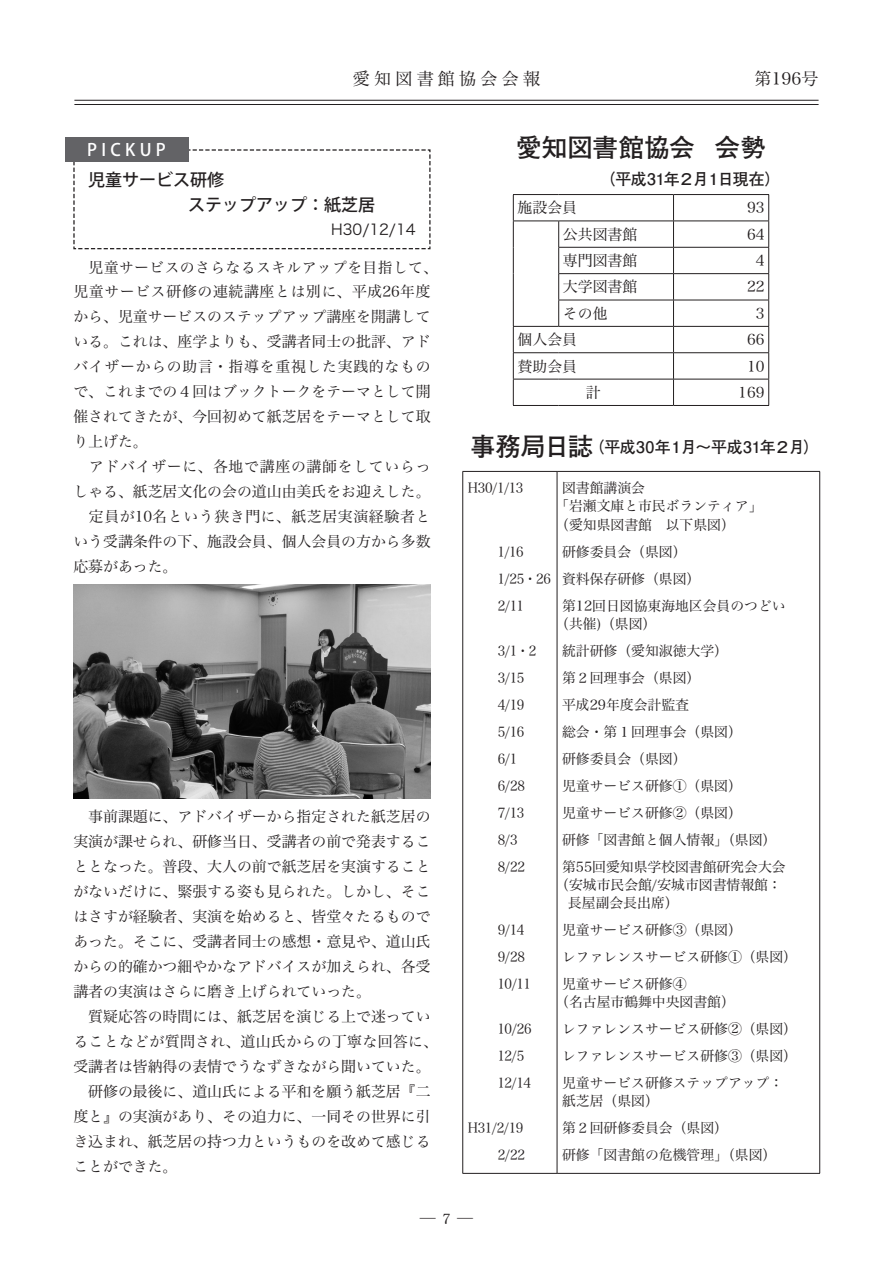
<style>
.page{position:relative;width:893px;height:1263px;background:#fff}
.page>*{position:absolute;margin:0;border:0;box-sizing:border-box;transform-origin:0 0}
.t1{font:700 25.5px "Futo Go B101 Pro";letter-spacing:.005em;color:#231f20}
.t2{font:500 16.95px/25px "Koz Go Pro";color:#231f20}
.t3{font:16.95px "Hira Min Pro W3";letter-spacing:.25em;color:#231f20}
.t4{font:500 16.95px "Koz Go Pro";letter-spacing:.25em;color:#fff}
.t5{font:700 15.9px "Futo Go B101 Pro";letter-spacing:-.035em;color:#231f20}
.t6{font:700 15.9px "Futo Go B101 Pro";letter-spacing:-.055em;color:#231f20}
.t7{font:15.9px "DFHS Mincho Std W3";color:#231f20}
.t8{font:14.85px/25px "Hira Min Pro W3";color:#231f20}
.t9{font:14.85px "Hira Kaku Pro W3";color:#231f20}
.t10{font:13.8px/27px "Hira Min Pro W3";color:#231f20}
.t11{font:13.8px/27px "Hira Min Pro W3";color:#231f20;scale:.93 1}
.t12{font:13.8px/27px "Hira Min Pro W3";letter-spacing:-.04em;color:#231f20;scale:.93 1}
.s1{font-size:25.5px}
</style>
<div class="page">
<svg style="left:73px;top:149px;width:358px;height:101px"></svg>
<div style="left:65px;top:137px;width:123px;height:25px;background:#636366"></div>
<hr style="left:513px;top:194px;width:46px;height:1px;background:#231f20">
<hr style="left:559px;top:194px;width:114px;height:1px;background:#231f20">
<hr style="left:673px;top:194px;width:96px;height:1px;background:#231f20">
<hr style="left:513px;top:221px;width:46px;height:1px;background:#231f20">
<hr style="left:559px;top:221px;width:114px;height:1px;background:#231f20">
<hr style="left:673px;top:221px;width:96px;height:1px;background:#231f20">
<hr style="left:558px;top:247px;width:115px;height:1px;background:#231f20">
<hr style="left:673px;top:247px;width:96px;height:1px;background:#231f20">
<hr style="left:558px;top:273px;width:115px;height:1px;background:#231f20">
<hr style="left:673px;top:273px;width:96px;height:1px;background:#231f20">
<hr style="left:558px;top:300px;width:115px;height:1px;background:#231f20">
<svg style="left:558px;top:221px;width:1px;height:105px"></svg>
<hr style="left:673px;top:300px;width:96px;height:1px;background:#231f20">
<hr style="left:513px;top:326px;width:46px;height:1px;background:#231f20">
<hr style="left:559px;top:326px;width:114px;height:1px;background:#231f20">
<hr style="left:673px;top:326px;width:96px;height:1px;background:#231f20">
<hr style="left:513px;top:352px;width:46px;height:1px;background:#231f20">
<hr style="left:559px;top:352px;width:114px;height:1px;background:#231f20">
<hr style="left:673px;top:352px;width:96px;height:1px;background:#231f20">
<hr style="left:513px;top:379px;width:46px;height:1px;background:#231f20">
<svg style="left:513px;top:195px;width:1px;height:210px"></svg>
<hr style="left:559px;top:379px;width:114px;height:1px;background:#231f20">
<hr style="left:673px;top:379px;width:96px;height:1px;background:#231f20">
<svg style="left:673px;top:195px;width:1px;height:210px"></svg>
<svg style="left:768px;top:195px;width:1px;height:210px"></svg>
<hr style="left:513px;top:405px;width:46px;height:1px;background:#231f20">
<hr style="left:559px;top:405px;width:114px;height:1px;background:#231f20">
<hr style="left:673px;top:405px;width:96px;height:1px;background:#231f20">
<hr style="left:462px;top:471px;width:95px;height:1px;background:#231f20">
<hr style="left:462px;top:472px;width:1px;height:701px;background:#231f20">
<hr style="left:557px;top:471px;width:263px;height:1px;background:#231f20">
<hr style="left:557px;top:472px;width:1px;height:701px;background:#231f20">
<hr style="left:819px;top:472px;width:1px;height:701px;background:#231f20">
<hr style="left:462px;top:1173px;width:95px;height:1px;background:#231f20">
<hr style="left:557px;top:1173px;width:263px;height:1px;background:#231f20">
<img style="left:73px;top:584px;width:358px;height:215px">
<hr style="left:74px;top:100px;width:745px;height:1px;background:#231f20">
<hr style="left:74px;top:104px;width:745px;height:1px;background:#231f20">
<p class="t3" style="left:353px;top:64px;width:189px">愛知図書館協会会報</p>
<p class="t3" style="left:754px;top:64px;width:66px">第196号</p>
<p class="t4" style="left:87px;top:139px;width:80px">PICKUP</p>
<h1 class="t1" style="left:516px;top:127px;width:251px">愛知図書館協会　会勢</h1>
<p class="t6" style="left:599px;top:166px;width:183px">（平成31年２月１日現在）</p>
<p class="t8" style="left:518px;top:194px;width:61px">施設会員</p>
<p class="t8" style="left:747px;top:194px;width:19px">93</p>
<p class="t8" style="left:563px;top:220px;width:76px">公共図書館</p>
<p class="t8" style="left:747px;top:220px;width:19px">64</p>
<p class="t8" style="left:563px;top:247px;width:76px">専門図書館</p>
<p class="t8" style="left:756px;top:247px;width:10px">4</p>
<p class="t8" style="left:563px;top:273px;width:76px">大学図書館</p>
<p class="t8" style="left:747px;top:273px;width:19px">22</p>
<p class="t8" style="left:563px;top:299px;width:46px">その他</p>
<p class="t8" style="left:756px;top:299px;width:10px">3</p>
<p class="t8" style="left:518px;top:326px;width:61px">個人会員</p>
<p class="t8" style="left:747px;top:326px;width:19px">66</p>
<p class="t8" style="left:518px;top:352px;width:61px">賛助会員</p>
<p class="t8" style="left:747px;top:352px;width:19px">10</p>
<p class="t8" style="left:586px;top:378px;width:16px">計</p>
<p class="t8" style="left:738px;top:378px;width:28px">169</p>
<p class="t5" style="left:470px;top:434px;width:351px"><span class="s1">事務局日誌</span>（平成30年１月～平成31年２月）</p>
<p class="t11" style="left:468px;top:473px;width:61px">H30/1/13</p>
<p class="t2" style="left:188px;top:168px;width:189px;text-indent:-100px">児童サービス研修<br>ステップアップ：紙芝居</p>
<p class="t9" style="left:331px;top:216px;width:86px">H30/12/14</p>
<p class="t8" style="left:73px;top:253px;width:366px">　児童サービスのさらなるスキルアップを目指して、児童サービス研修の連続講座とは別に、平成26年度から、児童サービスのステップアップ講座を開講している。これは、座学よりも、受講者同士の批評、アドバイザーからの助言・指導を重視した実践的なもので、これまでの４回はブックトークをテーマとして開催されてきたが、今回初めて紙芝居をテーマとして取り上げた。<br>　アドバイザーに、各地で講座の講師をしていらっしゃる、紙芝居文化の会の道山由美氏をお迎えした。　定員が10名という狭き門に、紙芝居実演経験者という受講条件の下、施設会員、個人会員の方から多数応募があった。</p>
<p class="t10" style="left:555px;top:478px;width:209px;line-height:18.1px;text-indent:7px">図書館講演会<br>「岩瀬文庫と市民ボランティア」（愛知県図書館　以下県図）</p>
<p class="t10" style="left:562px;top:537px;width:225px">研修委員会（県図）<br>資料保存研修（県図）<br>第12回日図協東海地区会員のつどい</p>
<p class="t10" style="left:562px;top:609px;width:225px;text-indent:-7px">（共催)（県図）<br>統計研修（愛知淑徳大学）<br>第２回理事会（県図）<br>平成29年度会計監査<br>総会・第１回理事会（県図）<br>研修委員会（県図）<br>児童サービス研修①（県図）<br>児童サービス研修②（県図）<br>研修「図書館と個人情報」（県図）第55回愛知県学校図書館研究会大会</p>
<p class="t10" style="left:568px;top:874px;width:215px;line-height:18.1px;text-indent:-13px">（安城市民会館/安城市図書情報館：長屋副会長出席）</p>
<p class="t10" style="left:562px;top:915px;width:236px">児童サービス研修③（県図）<br>レファレンスサービス研修①（県図）児童サービス研修④</p>
<p class="t10" style="left:562px;top:987px;width:236px;text-indent:-7px">（名古屋市鶴舞中央図書館）<br>レファレンスサービス研修②（県図）レファレンスサービス研修③（県図）児童サービス研修ステップアップ：</p>
<p class="t10" style="left:562px;top:1086px;width:216px">紙芝居（県図）<br>第２回研修委員会（県図）<br>研修「図書館の危機管理」（県図）</p>
<p class="t11" style="left:497px;top:537px;width:59px">1/16<br>1/25・26<br>2/11</p>
<p class="t12" style="left:498px;top:636px;width:43px">3/1・2<br>3/15<br>4/19<br>5/16<br>6/1<br>6/28<br>7/13<br>8/3<br>8/22</p>
<p class="t8" style="left:73px;top:803px;width:366px">　事前課題に、アドバイザーから指定された紙芝居の実演が課せられ、研修当日、受講者の前で発表することとなった。普段、大人の前で紙芝居を実演することがないだけに、緊張する姿も見られた。しかし、そこはさすが経験者、実演を始めると、皆堂々たるものであった。そこに、受講者同士の感想・意見や、道山氏からの的確かつ細やかなアドバイスが加えられ、各受講者の実演はさらに磨き上げられていった。<br>　質疑応答の時間には、紙芝居を演じる上で迷っていることなどが質問され、道山氏からの丁寧な回答に、受講者は皆納得の表情でうなずきながら聞いていた。　研修の最後に、道山氏による平和を願う紙芝居『二度と』の実演があり、その迫力に、一同その世界に引き込まれ、紙芝居の持つ力というものを改めて感じることができた。　</p>
<p class="t11" style="left:497px;top:915px;width:37px">9/14<br>9/28<br>10/11</p>
<p class="t11" style="left:497px;top:1014px;width:38px">10/26<br>12/5<br>12/14</p>
<p class="t11" style="left:468px;top:1113px;width:63px;text-align:right">H31/2/19<br>2/22</p>
<p class="t7" style="left:442px;top:1210px;width:10px">7</p>
<p class="t7" style="left:420px;top:1210px;width:55px">― 　―</p>
</div>
